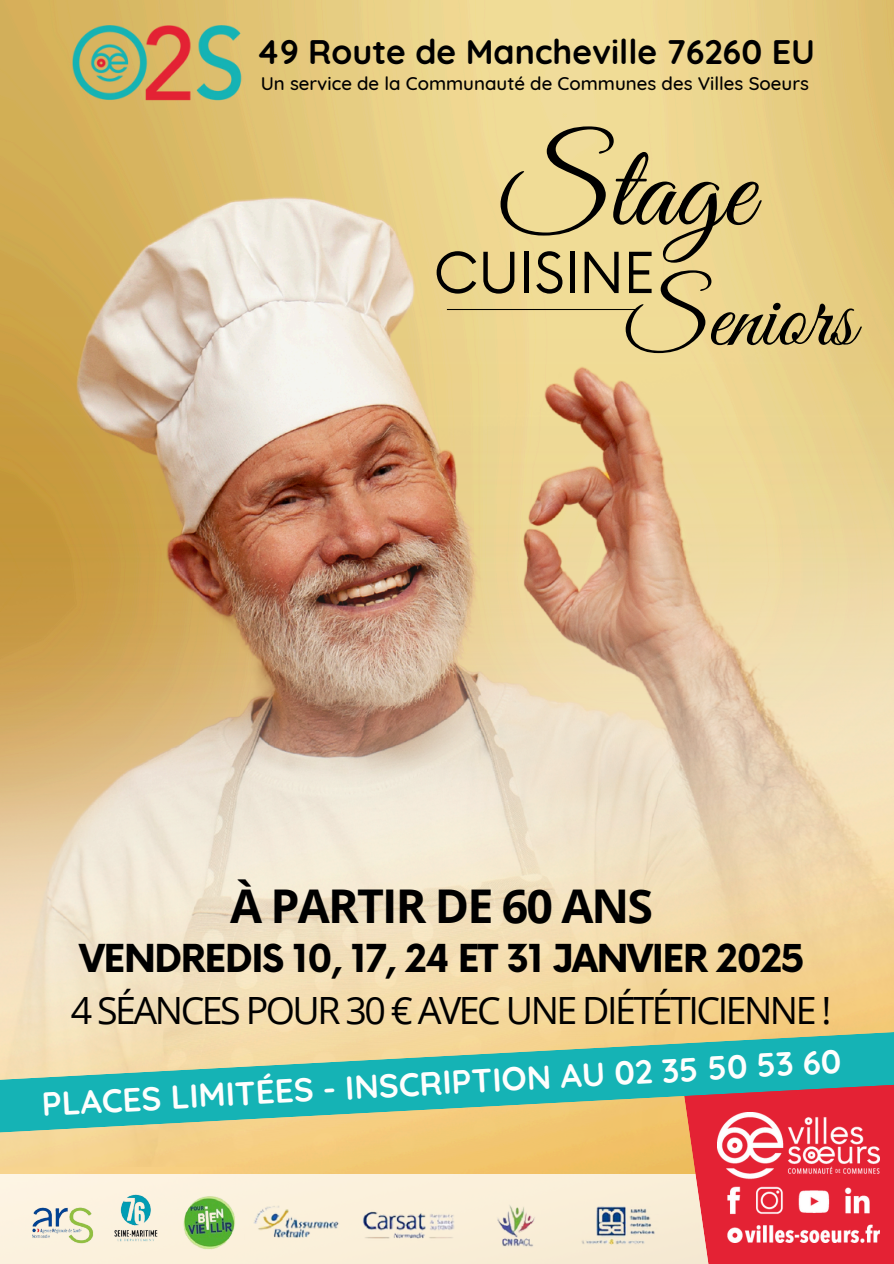
<style>
.page{position:relative;width:894px;height:1264px;background:#fff}
.page>*{position:absolute;margin:0;border:0;box-sizing:border-box;transform-origin:0 0}
.t1{font:120.6px "Great Vibes";color:#000}
.t2{font:91.35px "Great Vibes";color:#000}
.t3{font:55.05px "Now";color:#000}
.t4{font:700 46.5px "Open Sans";letter-spacing:-.04em;color:#000}
.t5{font:37.5px "Open Sans";letter-spacing:-.065em;color:#000}
.t6{font:700 37.5px "Now";letter-spacing:-.04em;color:#000}
.t7{font:700 33.9px "Quicksand";color:#000}
.t8{font:700 33.3px "Quicksand";color:#fefefd}
.t9{font:500 18.6px "Quicksand";color:#000}
</style>
<div class="page">
<img style="left:0;top:0;width:893px;height:113px">
<img style="left:0;top:113px;width:893px;height:1053px">
<div style="left:0;top:1174px;width:893px;height:89px;background:#fbf0db"></div>
<svg style="left:683px;top:1134px;width:210px;height:129px"></svg>
<img style="left:716px;top:1134px;width:162px;height:108px">
<img style="left:72px;top:26px;width:171px;height:77px">
<img style="left:32px;top:1194px;width:126px;height:50px">
<img style="left:254px;top:1205px;width:401px;height:42px">
<img style="left:183px;top:1196px;width:52px;height:53px">
<hr style="left:447px;top:309px;width:189px;height:1px;background:#000">
<svg style="left:0;top:1031px;width:893px;height:103px;background:#80b39c"></svg>
<p class="t7" style="left:256px;top:30px;width:560px">49 Route de Mancheville 76260 EU</p>
<p class="t9" style="left:260px;top:71px;width:549px">Un service de la Communauté de Communes des Villes Soeurs</p>
<p class="t1" style="left:500px;top:122px;width:253px">Stage</p>
<p class="t3" style="left:433px;top:242px;width:224px">CUISINE</p>
<p class="t2" style="left:625px;top:267px;width:231px">Seniors</p>
<h1 class="t4" style="left:230px;top:873px;width:424px">À PARTIR DE 60 ANS</h1>
<h3 class="t6" style="left:79px;top:937px;width:727px">VENDREDIS 10, 17, 24 ET 31 JANVIER 2025</h3>
<h2 class="t5" style="left:71px;top:983px;width:762px">4 SÉANCES POUR 30 € AVEC UNE DIÉTÉTICIENNE !</h2>
<p class="t8" style="left:41px;top:1082px;width:801px;rotate:-3deg">PLACES LIMITÉES - INSCRIPTION AU 02 35 50 53 60</p>
</div>
